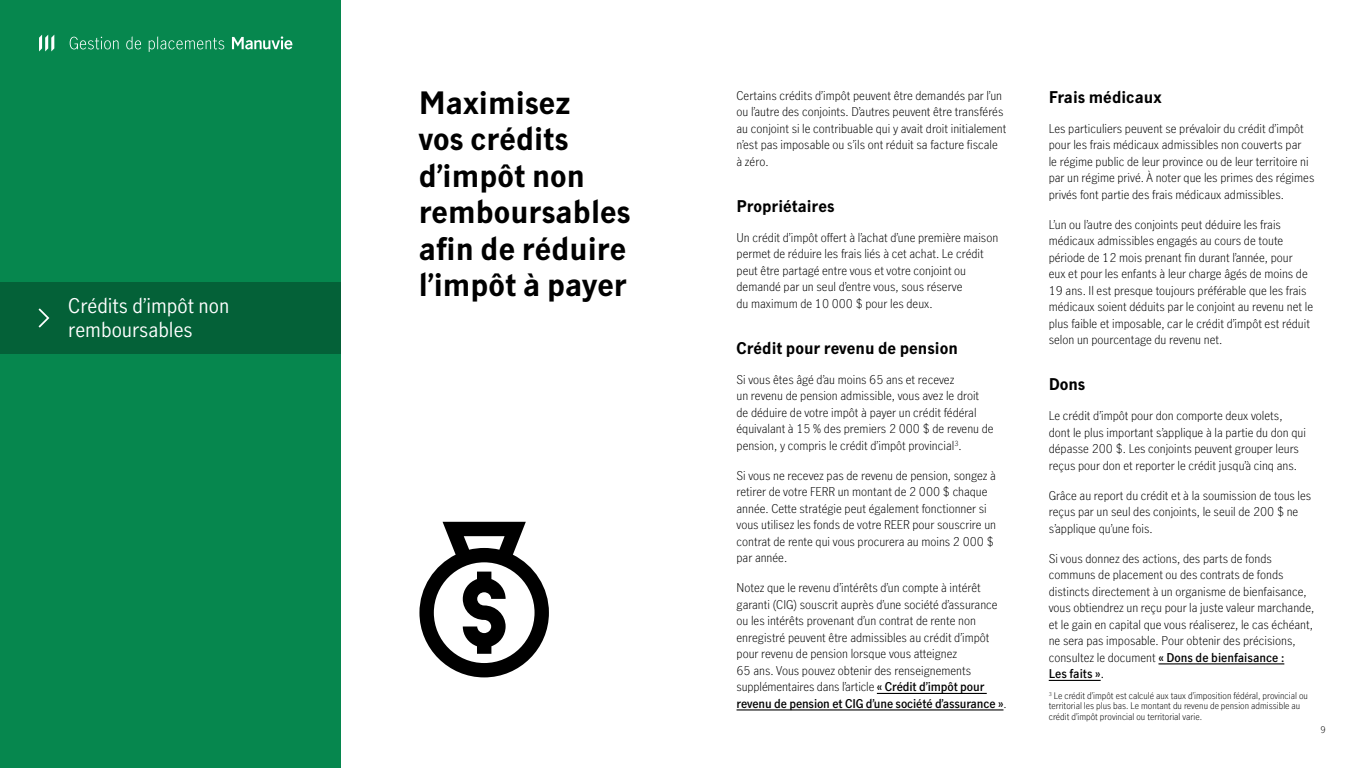
<style>
.page{position:relative;width:1366px;height:768px;background:#fff}
.page>*{position:absolute;margin:0;border:0;box-sizing:border-box;transform-origin:0 0}
.Headline_3_-_30_5_36{font:700 30.5px/36.5px "Manulife JH Sans Optimized";color:#000}
.Headline_6_-_20_24{font:20px/24px "Manulife JH Sans Optimized";color:#fff}
.Headline_7_-_16_19{font:700 16px "Manulife JH Sans Optimized";color:#000}
.Body_-_9_13_5{font:300 12px/16.5px "Manulife JH Sans Optimized";color:#000}
.Body_-_9_13_5-2{font:300 9px/10.5px "Manulife JH Sans Optimized";color:#000}
.s1{font-weight:600}
.s2{font-weight:400}
</style>
<div class="page">
<div style="left:0;top:0;width:341px;height:768px;background:#06874e"></div>
<svg style="left:419px;top:522px;width:130px;height:155px"></svg>
<div style="left:0;top:282px;width:340px;height:72px;background:#046138"></div>
<svg style="left:39px;top:308px;width:10px;height:20px"></svg>
<svg style="left:39px;top:35px;width:15px;height:16px"></svg>
<svg style="left:232px;top:36px;width:61px;height:13px"></svg>
<svg style="left:70px;top:37px;width:49px;height:12px"></svg>
<svg style="left:126px;top:36px;width:15px;height:13px"></svg>
<svg style="left:149px;top:36px;width:75px;height:16px"></svg>
<hr style="left:877px;top:693px;width:110px;height:1px;background:#000">
<hr style="left:737px;top:709px;width:266px;height:1px;background:#000">
<hr style="left:1158px;top:663px;width:126px;height:1px;background:#000">
<hr style="left:1049px;top:680px;width:52px;height:1px;background:#000">
<h2 class="Headline_6_-_20_24" style="left:68px;top:293px;width:163px">Crédits d’impôt non remboursables</h2>
<h3 class="Headline_3_-_30_5_36" style="left:419px;top:83px;width:214px">Maximisez<br>vos crédits d’impôt non remboursables afin de réduire l’impôt à payer</h3>
<p class="Body_-_9_13_5" style="left:737px;top:87px;width:271px">Certains crédits d’impôt peuvent être demandés par l’un ou l’autre des conjoints. D’autres peuvent être transférés au conjoint si le contribuable qui y avait droit initialement n’est pas imposable ou s’ils ont réduit sa facture fiscale à zéro.</p>
<h3 class="Headline_7_-_16_19" style="left:737px;top:195px;width:99px">Propriétaires</h3>
<p class="Body_-_9_13_5" style="left:737px;top:229px;width:263px">Un crédit d’impôt offert à l’achat d’une première maison permet de réduire les frais liés à cet achat. Le crédit peut être partagé entre vous et votre conjoint ou demandé par un seul d’entre vous, sous réserve<br>du maximum de 10 000 $ pour les deux.</p>
<h3 class="Headline_7_-_16_19" style="left:737px;top:337px;width:223px">Crédit pour revenu de pension</h3>
<p class="Body_-_9_13_5" style="left:737px;top:371px;width:259px">Si vous êtes âgé d’au moins 65 ans et recevez<br>un revenu de pension admissible, vous avez le droit de déduire de votre impôt à payer un crédit fédéral équivalant à 15 % des premiers 2 000 $ de revenu de pension, y compris le crédit d’impôt provincial<sup>3</sup>.</p>
<p class="Body_-_9_13_5" style="left:737px;top:467px;width:261px">Si vous ne recevez pas de revenu de pension, songez à retirer de votre FERR un montant de 2 000 $ chaque année. Cette stratégie peut également fonctionner si vous utilisez les fonds de votre REER pour souscrire un contrat de rente qui vous procurera au moins 2 000 $ par année.</p>
<p class="Body_-_9_13_5" style="left:737px;top:579px;width:272px">Notez que le revenu d’intérêts d’un compte à intérêt garanti (CIG) souscrit auprès d’une société d’assurance ou les intérêts provenant d’un contrat de rente non enregistré peuvent être admissibles au crédit d’impôt pour revenu de pension lorsque vous atteignez<br>65 ans. Vous pouvez obtenir des renseignements supplémentaires dans l’article <span class="s1">« Crédit d’impôt pour revenu de pension et CIG d’une société d’assurance »</span>.</p>
<h3 class="Headline_7_-_16_19" style="left:1049px;top:86px;width:114px">Frais médicaux</h3>
<p class="Body_-_9_13_5" style="left:1049px;top:120px;width:267px">Les particuliers peuvent se prévaloir du crédit d’impôt pour les frais médicaux admissibles non couverts par<br>le régime public de leur province ou de leur territoire ni par un régime privé. À noter que les primes des régimes privés font partie des frais médicaux admissibles.</p>
<p class="Body_-_9_13_5" style="left:1049px;top:216px;width:266px">L’un ou l’autre des conjoints peut déduire les frais médicaux admissibles engagés au cours de toute période de 12 mois prenant fin durant l’année, pour<br>eux et pour les enfants à leur charge âgés de moins de 19 ans. Il est presque toujours préférable que les frais médicaux soient déduits par le conjoint au revenu net le plus faible et imposable, car le crédit d’impôt est réduit selon un pourcentage du revenu net.</p>
<h3 class="Headline_7_-_16_19" style="left:1049px;top:373px;width:38px">Dons</h3>
<p class="Body_-_9_13_5" style="left:1049px;top:407px;width:259px">Le crédit d’impôt pour don comporte deux volets, dont le plus important s’applique à la partie du don qui dépasse 200 $. Les conjoints peuvent grouper leurs reçus pour don et reporter le crédit jusqu’à cinq ans.</p>
<p class="Body_-_9_13_5" style="left:1049px;top:487px;width:264px">Grâce au report du crédit et à la soumission de tous les reçus par un seul des conjoints, le seuil de 200 $ ne s’applique qu’une fois.</p>
<p class="Body_-_9_13_5" style="left:1049px;top:550px;width:267px">Si vous donnez des actions, des parts de fonds communs de placement ou des contrats de fonds distincts directement à un organisme de bienfaisance, vous obtiendrez un reçu pour la juste valeur marchande, et le gain en capital que vous réaliserez, le cas échéant, ne sera pas imposable. Pour obtenir des précisions, consultez le document <span class="s1">« Dons de bienfaisance :<br>Les faits »</span><span class="s2">.</span></p>
<p class="Body_-_9_13_5-2" style="left:1049px;top:690px;width:261px"><sup>3</sup> Le crédit d’impôt est calculé aux taux d’imposition fédéral, provincial ou territorial les plus bas. Le montant du revenu de pension admissible au crédit d’impôt provincial ou territorial varie.</p>
<p class="Body_-_9_13_5-2" style="left:1320px;top:725px;width:7px">9</p>
</div>
